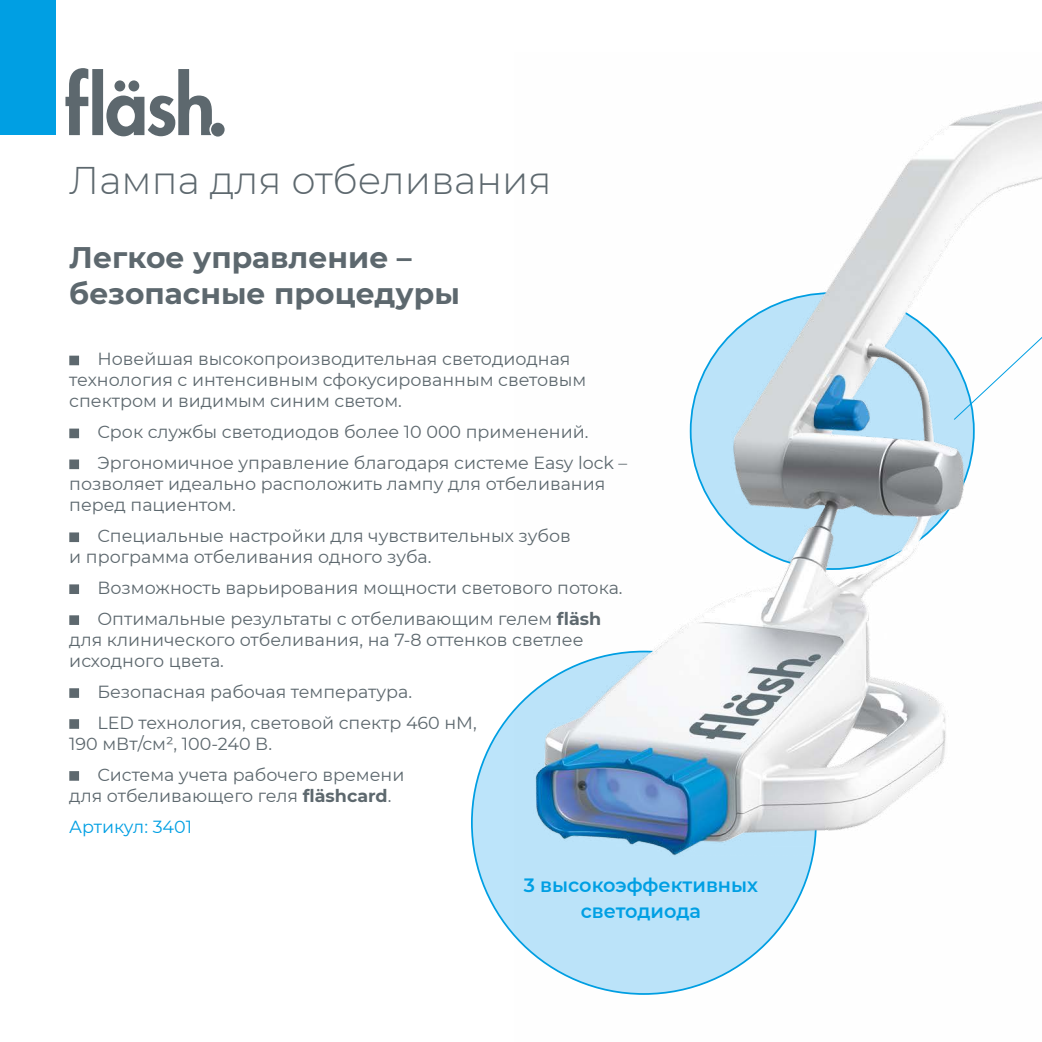
<style>
.page{position:relative;width:1042px;height:1042px;background:#fff}
.page>*{position:absolute;margin:0;border:0;box-sizing:border-box;transform-origin:0 0}
.t1{font:300 38.5px "Montserrat";color:#5d686e}
.t2{font:700 29.75px/35.7px "Montserrat";color:#5d686e}
.t3{font:600 19.25px/26.4px "Montserrat";color:#009fe3;text-align:center}
.t4{font:17.5px/21px "Montserrat";color:#5d686e}
.s1{font-weight:700}
.s2{color:#009fe3}
</style>
<div class="page">
<svg style="left:65px;top:68px;width:23px;height:67px"></svg>
<div style="left:92px;top:69px;width:11px;height:66px;background:#5d686e"></div>
<div style="left:211px;top:123px;width:14px;height:14px;background:#5d686e;border-radius:50%"></div>
<svg style="left:106px;top:69px;width:106px;height:67px"></svg>
<div style="left:0;top:0;width:56px;height:135px;background:#009fe3"></div>
<div style="left:472px;top:651px;width:344px;height:343px;background:#bce4fa;border-radius:50%"></div>
<img style="left:515px;top:101px;width:527px;height:894px">
<div style="left:69px;top:356px;width:10px;height:9px;background:#5d686e;border:2px solid #5d686e"></div>
<div style="left:69px;top:428px;width:10px;height:10px;background:#5d686e;border:2px solid #5d686e"></div>
<div style="left:69px;top:459px;width:10px;height:10px;background:#5d686e;border:2px solid #5d686e"></div>
<div style="left:69px;top:532px;width:10px;height:10px;background:#5d686e;border:2px solid #5d686e"></div>
<div style="left:69px;top:584px;width:10px;height:10px;background:#5d686e;border:2px solid #5d686e"></div>
<div style="left:69px;top:615px;width:10px;height:10px;background:#5d686e;border:2px solid #5d686e"></div>
<div style="left:69px;top:688px;width:10px;height:10px;background:#5d686e;border:2px solid #5d686e"></div>
<div style="left:69px;top:719px;width:10px;height:10px;background:#5d686e;border:2px solid #5d686e"></div>
<div style="left:69px;top:771px;width:10px;height:10px;background:#5d686e;border:2px solid #5d686e"></div>
<svg style="left:953px;top:302px;width:89px;height:119px"></svg>
<h1 class="t1" style="left:69px;top:154px;width:484px">Лампа для отбеливания</h1>
<h2 class="t2" style="left:69px;top:238px;width:392px">Легкое управление – безопасные процедуры</h2>
<p class="t4" style="left:69px;top:348px;width:518px;text-indent:28px">Новейшая высокопроизводительная светодиодная технология с интенсивным сфокусированным световым спектром и видимым синим светом.</p>
<p class="t4" style="left:97px;top:416px;width:531px;line-height:31px">Срок службы светодиодов более 10 000 применений.<br>Эргономичное управление благодаря системе Easy lock –</p>
<p class="t4" style="left:69px;top:473px;width:537px">позволяет идеально расположить лампу для отбеливания перед пациентом.</p>
<p class="t4" style="left:69px;top:525px;width:503px;text-indent:28px">Специальные настройки для чувствительных зубов и программа отбеливания одного зуба.</p>
<p class="t4" style="left:97px;top:572px;width:527px;line-height:31px">Возможность варьирования мощности светового потока.<br>Оптимальные результаты с отбеливающим гелем <span class="s1">fläsh</span></p>
<p class="t4" style="left:69px;top:628px;width:516px">для клинического отбеливания, на 7-8 оттенков светлее исходного цвета.</p>
<p class="t4" style="left:97px;top:675px;width:381px;line-height:31px">Безопасная рабочая температура.<br>LED технология, световой спектр 460 нМ,</p>
<p class="t4" style="left:97px;top:727px;width:308px;line-height:31px;text-indent:-28px">190 мВт/см², 100-240 В.<br>Система учета рабочего времени</p>
<p class="t4" style="left:69px;top:779px;width:324px;line-height:31px">для отбеливающего геля <span class="s1">fläshcard</span>.<br><span class="s2">Артикул: 3401</span></p>
<p class="t3" style="left:524px;top:871px;width:236px">3 высокоэффективных светодиода</p>
</div>
